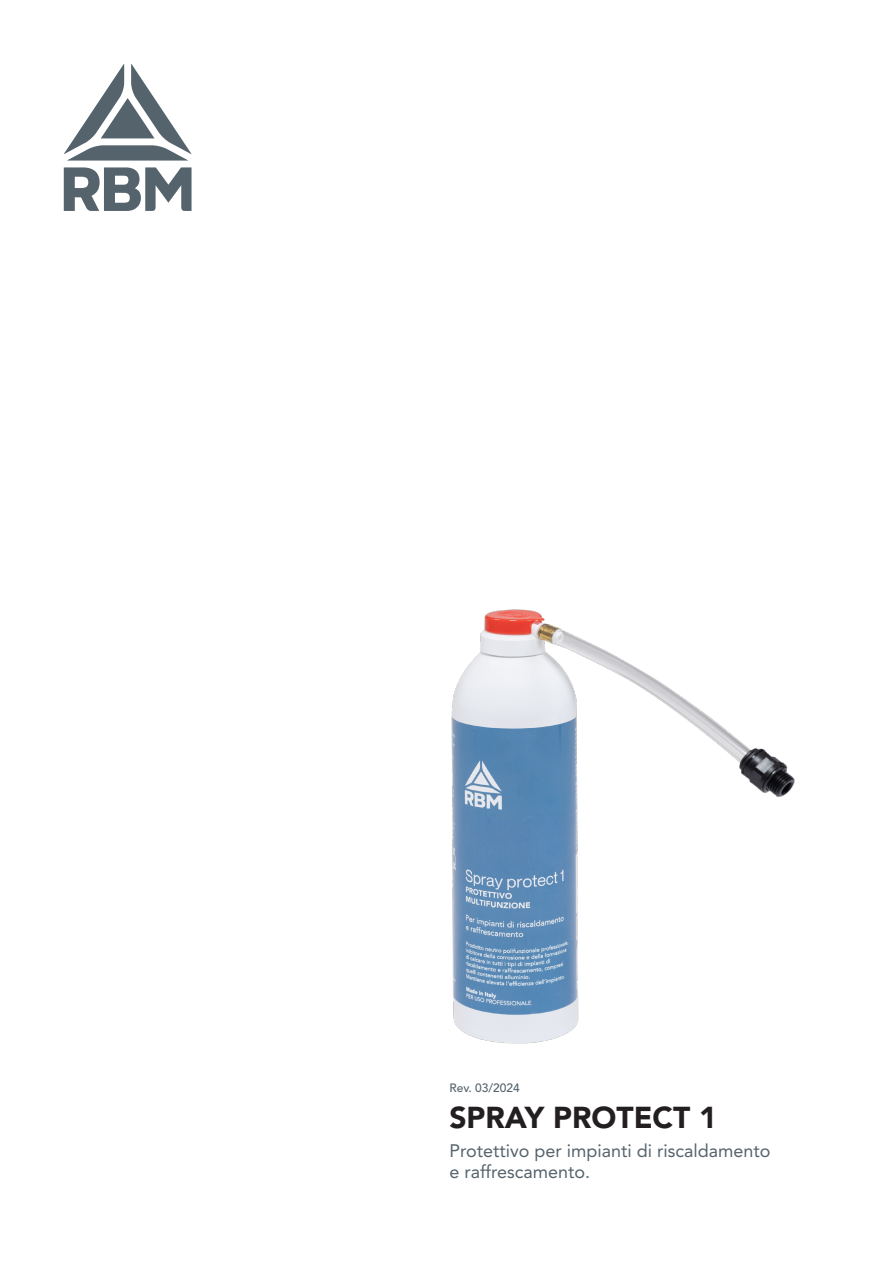
<style>
.page{position:relative;width:893px;height:1263px;background:#fff}
.page>*{position:absolute;margin:0;border:0;box-sizing:border-box;transform-origin:0 0}
.t1{font:900 30px "Avenir LT Pro";color:#231f20}
.t2{font:18px/21px "Avenir LT Pro";color:#55636c}
.t3{font:500 12px "Avenir LT Pro";color:#54626c}
</style>
<div class="page">
<svg style="left:64px;top:64px;width:128px;height:97px"></svg>
<svg style="left:64px;top:167px;width:128px;height:44px"></svg>
<img style="left:451px;top:609px;width:344px;height:435px">
<p class="t3" style="left:449px;top:1081px;width:72px">Rev. 03/2024</p>
<p class="t1" style="left:449px;top:1099px;width:269px">SPRAY PROTECT 1</p>
<p class="t2" style="left:449px;top:1140px;width:323px">Protettivo per impianti di riscaldamento e raffrescamento.</p>
</div>
